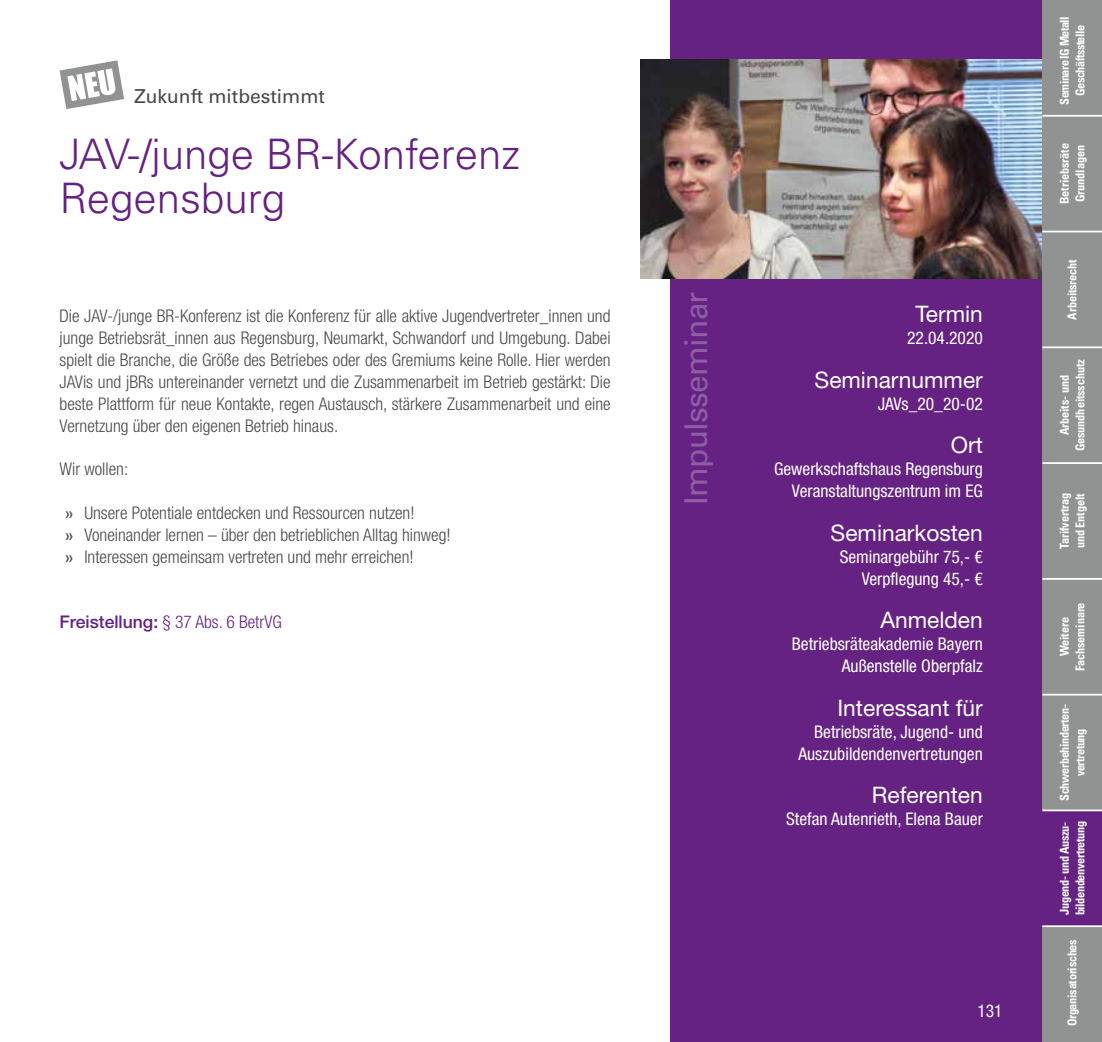
<style>
.page{position:relative;width:1102px;height:1042px;background:#fff}
.page>*{position:absolute;margin:0;border:0;box-sizing:border-box;transform-origin:0 0}
.t1{font:300 42px/43.8px "Univers LT Std";color:#652282}
.t2{font:31.5px "Univers LT Std";letter-spacing:-.025em;color:#8f5ea4}
.t3{font:22.75px "Helvetica Neue LT Std";color:#fff}
.t4{font:19.25px "Univers LT Std";color:#494948}
.t5{font:300 condensed 17.5px/21.9px "Helvetica Neue LT Std";color:#494948;text-align:justify}
.t6{font:condensed 17.5px/21.9px "Helvetica Neue LT Std";color:#fff;text-align:right}
.t7{font:300 condensed 17.5px "Helvetica Neue LT Std";color:#652282}
.t8{font:700 condensed 12.25px/15.8px "Univers LT Std";letter-spacing:-.02em;color:#fff}
.t9{font:700 condensed 12.25px/15.8px "Univers LT Std";letter-spacing:-.04em;color:#fff;text-align:center}
.s1{font-family:"Univers LT Std";font-weight:400;font-stretch:normal}
.s2{font-weight:500;font-stretch:normal}
</style>
<div class="page">
<div style="left:670px;top:0;width:387px;height:1042px;background:#652282"></div>
<img style="left:640px;top:60px;width:402px;height:218px">
<svg style="left:60px;top:60px;width:64px;height:49px"></svg>
<div style="left:1042px;top:0;width:59px;height:116px;background:#919292"></div>
<div style="left:1042px;top:116px;width:59px;height:115px;background:#919292"></div>
<div style="left:1042px;top:231px;width:59px;height:116px;background:#919292"></div>
<div style="left:1042px;top:347px;width:59px;height:116px;background:#919292"></div>
<div style="left:1042px;top:463px;width:59px;height:116px;background:#919292"></div>
<div style="left:1042px;top:579px;width:59px;height:115px;background:#919292"></div>
<div style="left:1042px;top:694px;width:59px;height:116px;background:#919292"></div>
<div style="left:1042px;top:810px;width:59px;height:116px;background:#652282"></div>
<div style="left:1042px;top:926px;width:59px;height:116px;background:#919292"></div>
<hr style="left:1042px;top:925px;width:59px;height:2px;background:#fff">
<hr style="left:1042px;top:809px;width:59px;height:2px;background:#fff">
<hr style="left:1042px;top:694px;width:59px;height:1px;background:#fff">
<hr style="left:1042px;top:578px;width:59px;height:2px;background:#fff">
<hr style="left:1042px;top:462px;width:59px;height:2px;background:#fff">
<hr style="left:1042px;top:346px;width:59px;height:2px;background:#fff">
<hr style="left:1042px;top:231px;width:59px;height:1px;background:#fff">
<hr style="left:1042px;top:115px;width:59px;height:2px;background:#fff">
<p class="t4" style="left:134px;top:85px;width:192px">Zukunft mitbestimmt</p>
<h1 class="t1" style="left:60px;top:132px;width:462px">JAV-/junge BR-Konferenz<br>Regensburg</h1>
<p class="t5" style="left:60px;top:305px;width:552px">Die JAV-/junge BR-Konferenz ist die Konferenz für alle aktive Jugendvertreter_innen und junge Betriebsrät_innen aus Regensburg, Neumarkt, Schwandorf und Umgebung. Dabei spielt die Branche, die Größe des Betriebes oder des Gremiums keine Rolle. Hier werden JAVis und jBRs untereinander vernetzt und die Zusammenarbeit im Betrieb gestärkt: Die beste Plattform für neue Kontakte, regen Austausch, stärkere Zusammenarbeit und eine Vernetzung über den eigenen Betrieb hinaus.</p>
<p class="t5" style="left:60px;top:458px;width:70px">Wir wollen:</p>
<p class="t5" style="left:64px;top:502px;width:387px;text-align:left"><span class="s1">»</span> Unsere Potentiale entdecken und Ressourcen nutzen!<br><span class="s1">»</span> Voneinander lernen – über den betrieblichen Alltag hinweg! <span class="s1">»</span> Interessen gemeinsam vertreten und mehr erreichen!</p>
<p class="t7" style="left:60px;top:612px;width:224px"><span class="s2">Freistellung:</span> § 37 Abs. 6 BetrVG</p>
<h2 class="t2" style="left:677px;top:504px;width:215px;rotate:-90deg">Impulsseminar</h2>
<h3 class="t3" style="left:915px;top:300px;width:69px">Termin</h3>
<p class="t6" style="left:907px;top:327px;width:77px">22.04.2020</p>
<h3 class="t3" style="left:814px;top:366px;width:170px">Seminarnummer</h3>
<p class="t6" style="left:877px;top:392px;width:107px">JAVs_20_20-02</p>
<h3 class="t3" style="left:950px;top:432px;width:34px">Ort</h3>
<p class="t6" style="left:774px;top:458px;width:210px">Gewerkschaftshaus Regensburg<br>Veranstaltungszentrum im EG</p>
<h3 class="t3" style="left:830px;top:519px;width:154px">Seminarkosten</h3>
<p class="t6" style="left:839px;top:545px;width:145px">Seminargebühr 75,- €<br>Verpflegung 45,- €</p>
<h3 class="t3" style="left:880px;top:607px;width:104px">Anmelden</h3>
<p class="t6" style="left:791px;top:633px;width:192px">Betriebsräteakademie Bayern<br>Außenstelle Oberpfalz</p>
<h3 class="t3" style="left:837px;top:694px;width:147px">Interessant für</h3>
<p class="t6" style="left:798px;top:720px;width:186px">Betriebsräte, Jugend- und<br>Auszubildendenvertretungen</p>
<h3 class="t3" style="left:871px;top:782px;width:112px">Referenten</h3>
<p class="t6" style="left:786px;top:808px;width:198px">Stefan Autenrieth, Elena Bauer</p>
<p class="t6" style="left:977px;top:999px;width:27px">131</p>
<p class="t9" style="left:1056px;top:104px;width:90px;rotate:-90deg">Seminare IG Metall<br>Geschäftsstelle</p>
<p class="t8" style="left:1056px;top:204px;width:62px;rotate:-90deg">Betriebsräte<br>Grundlagen</p>
<p class="t8" style="left:1064px;top:320px;width:62px;rotate:-90deg">Arbeitsrecht</p>
<p class="t8" style="left:1056px;top:451px;width:93px;text-align:center;rotate:-90deg">Arbeits- und<br>Gesundheitsschutz</p>
<p class="t8" style="left:1056px;top:549px;width:58px;rotate:-90deg">Tarifvertrag und Entgelt</p>
<p class="t8" style="left:1056px;top:671px;width:70px;text-align:center;rotate:-90deg">Weitere<br>Fachseminare</p>
<p class="t8" style="left:1056px;top:801px;width:98px;text-align:center;rotate:-90deg">Schwerbehinderten&shy;vertretung</p>
<p class="t8" style="left:1056px;top:915px;width:96px;rotate:-90deg">Jugend- und Auszu&shy;bildendenvertretung</p>
<p class="t8" style="left:1064px;top:1026px;width:89px;rotate:-90deg">Organisatorisches</p>
</div>
